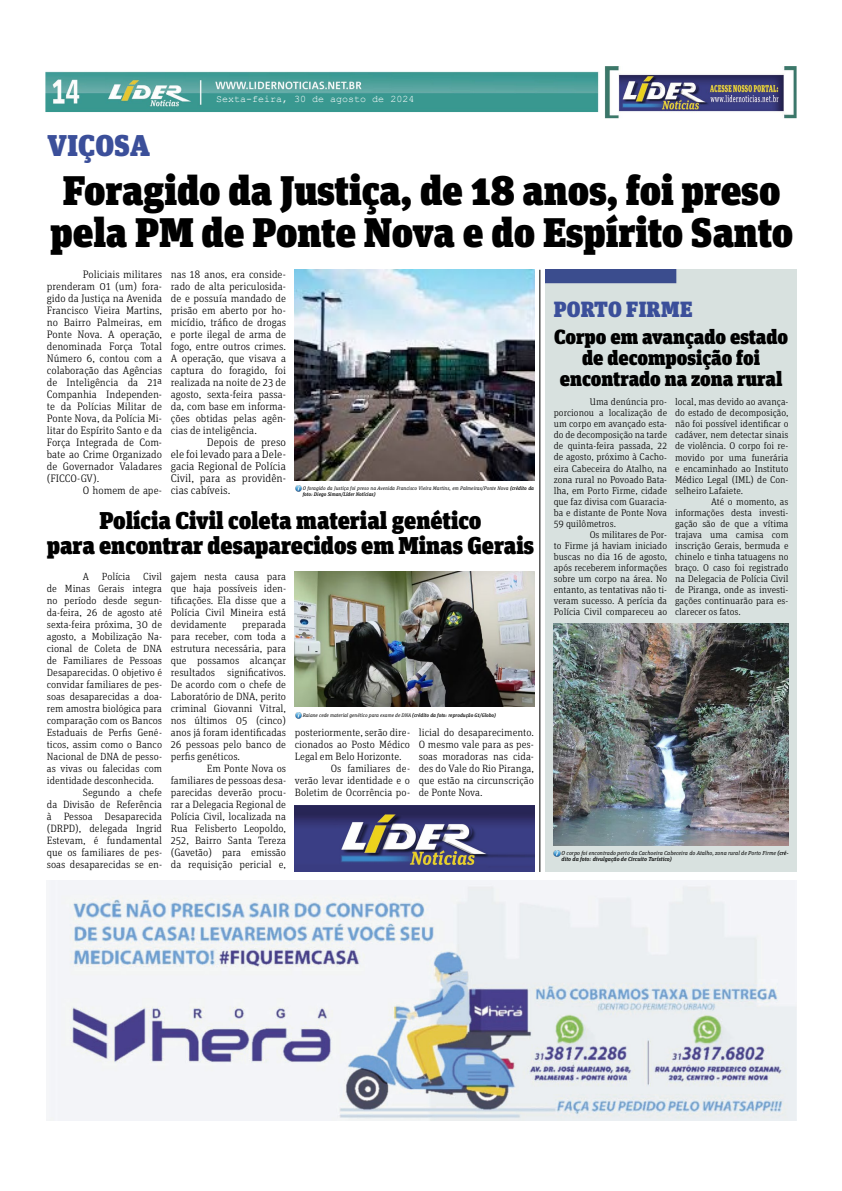
<style>
.page{position:relative;width:842px;height:1191px;background:#fff}
.page>*{position:absolute;margin:0;border:0;box-sizing:border-box;transform-origin:0 0}
.t1{font:900 41.3px/42px "Unit Slab Pro";color:#000;text-align:center}
.t2{font:900 30px "Unit Slab Pro";letter-spacing:.01em;color:#3b4f9a}
.t3{font:900 24.3px/25px "Unit Slab Pro";color:#000;text-align:center}
.t4{font:900 22px "Unit Slab Pro";letter-spacing:.01em;color:#3b4f9a}
.t5{font:900 20.5px/21px "Unit Slab Pro";color:#000;text-align:center}
.t6{font:300 11.3px/12px "Unit Slab Pro";color:#000;text-align:justify}
.t7{font:300 10.8px/12px "Unit Slab Pro";color:#000;text-align:justify}
.t8{font:300 10.6px/12px "Unit Slab Pro";color:#000;text-align:justify}
.t9{font:300 10.4px/12px "Unit Slab Pro";color:#000;text-align:justify}
.t10{font:10px "Courier New";color:#fff}
.t11{font:300 9.8px/11px "Unit Slab Pro";color:#000;text-align:justify}
.t12{font:italic 5.8px/6px "Unit Slab Pro";color:#000}
.t13{font:italic 5.2px/6px "Unit Slab Pro";color:#000}
.s1{font-weight:500}
</style>
<div class="page">
<img style="left:45px;top:66px;width:751px;height:52px">
<hr style="left:539px;top:270px;width:1px;height:602px;background:#000">
<img style="left:47px;top:880px;width:749px;height:240px">
<div style="left:546px;top:270px;width:250px;height:602px;background:#d8e1df"></div>
<img style="left:295px;top:270px;width:239px;height:210px">
<img style="left:295px;top:571px;width:239px;height:136px">
<img style="left:554px;top:623px;width:234px;height:222px">
<svg style="left:295px;top:485px;width:6px;height:6px"></svg>
<svg style="left:295px;top:713px;width:6px;height:6px"></svg>
<svg style="left:554px;top:850px;width:6px;height:6px"></svg>
<img style="left:295px;top:805px;width:239px;height:67px">
<h2 class="t2" style="left:47px;top:123px;width:105px">VIÇOSA</h2>
<p class="t10" style="left:216px;top:93px;width:200px">Sexta-feira, 30 de agosto de 2024</p>
<h1 class="t1" style="left:50px;top:168px;width:745px">Foragido da Justiça, de 18 anos, foi preso pela PM de Ponte Nova e do Espírito Santo</h1>
<p class="t7" style="left:47px;top:268px;width:117px;text-indent:36px">Policiais militares prenderam 01 (um) fora&shy;gido da Justiça na Avenida Francisco Vieira Martins, no Bairro Palmeiras, em Ponte Nova. A operação, denominada Força Total Número 6, contou com a colaboração das Agências de Inteligência da 21ª Companhia Independen&shy;te da Polícias Militar de Ponte Nova, da Polícia Mi&shy;litar do Espírito Santo e da Força Integrada de Com&shy;bate ao Crime Organizado de Governador Valadares (FICCO-GV).</p>
<p class="t7" style="left:83px;top:484px;width:81px">O homem de ape-</p>
<p class="t7" style="left:171px;top:268px;width:117px">nas 18 anos, era conside&shy;rado de alta periculosida&shy;de e possuía mandado de prisão em aberto por ho&shy;micídio, tráfico de drogas e porte ilegal de arma de fogo, entre outros crimes.<br>A operação, que visava a captura do foragido, foi realizada na noite de 23 de agosto, sexta-feira passa&shy;da, com base em informa&shy;ções obtidas pelas agên&shy;cias de inteligência.</p>
<p class="t6" style="left:171px;top:436px;width:117px;text-indent:36px">Depois de preso ele foi levado para a Dele&shy;gacia Regional de Polícia Civil, para as providên&shy;cias cabíveis.</p>
<p class="t13" style="left:303px;top:484px;width:233px">O foragido da Justiça foi preso na Avenida Francisco Vieira Martins, em Palmeiras/Ponte Nova <span class="s1">(crédito da foto: Diego Siman/Líder Notícias)</span></p>
<h3 class="t3" style="left:47px;top:506px;width:489px">Polícia Civil coleta material genético<br>para encontrar desaparecidos em Minas Gerais</h3>
<p class="t9" style="left:47px;top:570px;width:117px;text-indent:36px">A Polícia Civil de Minas Gerais integra no período desde segun&shy;da-feira, 26 de agosto até sexta-feira próxima, 30 de agosto, a Mobilização Na&shy;cional de Coleta de DNA de Familiares de Pessoas Desaparecidas. O objetivo é convidar familiares de pes&shy;soas desaparecidas a doa&shy;rem amostra biológica para comparação com os Bancos Estaduais de Perfis Gené&shy;ticos, assim como o Banco Nacional de DNA de pesso&shy;as vivas ou falecidas com identidade desconhecida.</p>
<p class="t8" style="left:47px;top:786px;width:117px;text-indent:36px">Segundo a chefe da Divisão de Referência à Pessoa Desaparecida (DRPD), delegada Ingrid Estevam, é fundamental que os familiares de pes&shy;soas desaparecidas se en-</p>
<p class="t8" style="left:171px;top:570px;width:117px">gajem nesta causa para que haja possíveis iden&shy;tificações. Ela disse que a Polícia Civil Mineira está devidamente</p>
<p class="t8" style="left:171px;top:618px;width:117px;text-indent:71px">preparada para receber, com toda a estrutura necessária, para que possamos alcançar resultados significativos.<br>De acordo com o chefe de Laboratório de DNA, perito criminal Giovanni Vitral, nos últimos 05 (cinco) anos já foram identificadas 26 pessoas pelo banco de perfis genéticos.</p>
<p class="t8" style="left:171px;top:762px;width:117px;text-indent:36px">Em Ponte Nova os familiares de pessoas desa&shy;parecidas deverão procu&shy;rar a Delegacia Regional de Polícia Civil, localizada na Rua Felisberto Leopoldo, 252, Bairro Santa Tereza (Gavetão) para emissão da requisição pericial e,</p>
<p class="t13" style="left:303px;top:712px;width:195px">Raiane cede material genético para exame de DNA <span class="s1">(crédito da foto: reprodução G1/Globo)</span></p>
<p class="t8" style="left:295px;top:726px;width:117px">posteriormente, serão dire-</p>
<p class="t8" style="left:295px;top:738px;width:117px">cionados ao Posto Médico</p>
<p class="t8" style="left:295px;top:750px;width:108px">Legal em Belo Horizonte.</p>
<p class="t8" style="left:331px;top:762px;width:81px">Os familiares de-</p>
<p class="t8" style="left:295px;top:774px;width:117px">verão levar identidade e o</p>
<p class="t8" style="left:295px;top:786px;width:117px">Boletim de Ocorrência po-</p>
<p class="t8" style="left:419px;top:726px;width:117px">licial do desaparecimento.<br>O mesmo vale para as pes&shy;soas moradoras nas cida&shy;des do Vale do Rio Piranga, que estão na circunscrição de Ponte Nova.</p>
<h3 class="t4" style="left:554px;top:293px;width:140px">PORTO FIRME</h3>
<h3 class="t5" style="left:554px;top:325px;width:236px">Corpo em avançado estado de decomposição foi encontrado na zona rural</h3>
<p class="t11" style="left:554px;top:396px;width:115px;text-indent:36px">Uma denúncia pro&shy;porcionou a localização de um corpo em avançado esta&shy;do de decomposição na tarde de quinta-feira passada, 22 de agosto, próximo à Cacho&shy;eira Cabeceira do Atalho, na zona rural no Povoado Bata&shy;lha, em Porto Firme, cidade que faz divisa com Guaracia&shy;ba e distante de Ponte Nova 59 quilômetros.</p>
<p class="t11" style="left:554px;top:528px;width:115px;text-indent:36px">Os militares de Por&shy;to Firme já haviam iniciado buscas no dia 16 de agosto, após receberem informações sobre um corpo na área. No entanto, as tentativas não ti&shy;veram sucesso. A perícia da Polícia Civil compareceu ao</p>
<p class="t11" style="left:675px;top:396px;width:115px">local, mas devido ao avança&shy;do estado de decomposição, não foi possível identificar o cadáver, nem detectar sinais de violência. O corpo foi re&shy;movido por uma funerária e encaminhado ao Instituto Médico Legal (IML) de Con&shy;selheiro Lafaiete.</p>
<p class="t11" style="left:675px;top:495px;width:115px;text-indent:36px">Até o momento, as informações desta investi&shy;gação são de que a vítima trajava uma camisa com inscrição Gerais, bermuda e chinelo e tinha tatuagens no braço. O caso foi registrado na Delegacia de Polícia Civil de Piranga, onde as investi&shy;gações continuarão para es&shy;clarecer os fatos.</p>
<p class="t12" style="left:562px;top:849px;width:228px">O corpo foi encontrado perto da Cachoeira Cabeceira do Atalho, zona rural de Porto Firme <span class="s1">(cré&shy;dito da foto: divulgação de Circuito Turístico)</span></p>
</div>
